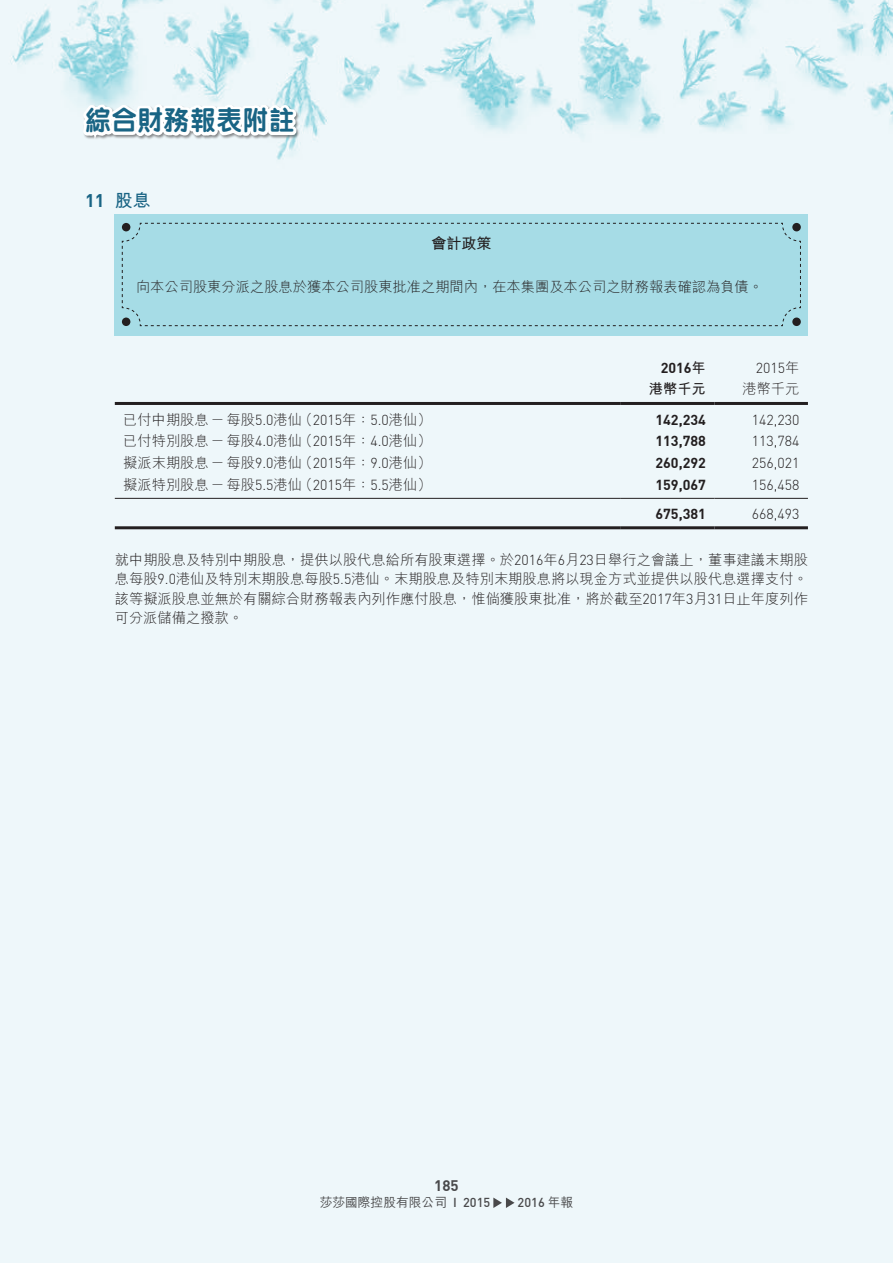
<style>
.page{position:relative;width:893px;height:1263px;background:#eef7fa}
.page>*{position:absolute;margin:0;border:0;box-sizing:border-box;transform-origin:0 0}
.t1{font:800 27px "M Yuen HK";letter-spacing:.025em;color:#196484;scale:.95 1}
.t2{font:18px "DIN Bold";color:#196484}
.t3{font:700 15px "M Hei HK";color:#231f20}
.t4{font:15px "DIN Bold";color:#231f20}
.t5{font:300 14.25px/19.5px "M Hei HK";color:#231f20;text-align:justify}
.t6{font:14.25px "DIN Bold";color:#231f20}
.t7{font:14.25px "DIN Light";color:#231f20}
.t8{font:700 14.25px "M Hei HK";color:#231f20}
.t9{font:500 12.75px "M Hei HK";color:#231f20}
.t10{font:12.75px "DIN Medium";color:#231f20}
.s1{font-family:"M Hei HK";font-weight:700}
.s2{font-family:"M Hei HK";font-weight:300}
.s3{font-family:"DIN Light";font-weight:400}
.s4{font-family:"DIN Medium";font-weight:400}
.s5{font-family:"M Hei HK";font-weight:500}
</style>
<div class="page">
<svg style="left:493px;top:1197px;width:22px;height:11px"></svg>
<svg style="left:78px;top:0;width:221px;height:145px"></svg>
<div style="left:115px;top:214px;width:693px;height:121px;background:#a6dce6"></div>
<svg style="left:122px;top:223px;width:679px;height:103px"></svg>
<div style="left:122px;top:223px;width:8px;height:8px;background:#231f20;border-radius:50%"></div>
<div style="left:792px;top:223px;width:9px;height:8px;background:#231f20;border-radius:50%"></div>
<div style="left:122px;top:317px;width:8px;height:9px;background:#231f20;border-radius:50%"></div>
<div style="left:792px;top:317px;width:9px;height:9px;background:#231f20;border-radius:50%"></div>
<hr style="left:115px;top:402px;width:506px;height:3px;background:#231f20">
<hr style="left:621px;top:402px;width:93px;height:3px;background:#231f20">
<hr style="left:714px;top:402px;width:94px;height:3px;background:#231f20">
<hr style="left:115px;top:498px;width:506px;height:1px;background:#231f20">
<hr style="left:621px;top:498px;width:93px;height:1px;background:#231f20">
<hr style="left:714px;top:498px;width:94px;height:1px;background:#231f20">
<hr style="left:115px;top:526px;width:506px;height:3px;background:#231f20">
<hr style="left:621px;top:526px;width:93px;height:3px;background:#231f20">
<hr style="left:714px;top:526px;width:94px;height:3px;background:#231f20">
<h1 class="t1" style="left:85px;top:101px;width:222px">綜合財務報表附註</h1>
<p class="t2" style="left:85px;top:189px;width:67px">11 <span class="s1">股息</span></p>
<p class="t3" style="left:431px;top:233px;width:61px">會計政策</p>
<p class="t5" style="left:136px;top:277px;width:629px">向本公司股東分派之股息於獲本公司股東批准之期間內，在本集團及本公司之財務報表確認為負債。</p>
<p class="t6" style="left:661px;top:358px;width:47px">2016<span class="s1">年</span></p>
<p class="t7" style="left:756px;top:359px;width:45px">2015<span class="s2">年</span></p>
<p class="t8" style="left:649px;top:379px;width:58px">港幣千元</p>
<p class="t5" style="left:742px;top:379px;width:58px">港幣千元</p>
<p class="t5" style="left:123px;top:409px;width:310px">已付中期股息－每股<span class="s3">5.0</span>港仙（<span class="s3">2015</span>年：<span class="s3">5.0</span>港仙）</p>
<p class="t6" style="left:655px;top:410px;width:52px">142,234</p>
<p class="t7" style="left:752px;top:411px;width:49px">142,230</p>
<p class="t5" style="left:123px;top:431px;width:310px">已付特別股息－每股<span class="s3">4.0</span>港仙（<span class="s3">2015</span>年：<span class="s3">4.0</span>港仙）</p>
<p class="t6" style="left:655px;top:432px;width:52px">113,788</p>
<p class="t7" style="left:752px;top:432px;width:49px">113,784</p>
<p class="t5" style="left:123px;top:452px;width:310px">擬派末期股息－每股<span class="s3">9.0</span>港仙（<span class="s3">2015</span>年：<span class="s3">9.0</span>港仙）</p>
<p class="t6" style="left:655px;top:454px;width:52px">260,292</p>
<p class="t7" style="left:752px;top:454px;width:49px">256,021</p>
<p class="t5" style="left:123px;top:474px;width:310px">擬派特別股息－每股<span class="s3">5.5</span>港仙（<span class="s3">2015</span>年：<span class="s3">5.5</span>港仙）</p>
<p class="t6" style="left:655px;top:475px;width:52px">159,067</p>
<p class="t7" style="left:752px;top:476px;width:49px">156,458</p>
<p class="t6" style="left:655px;top:504px;width:52px">675,381</p>
<p class="t7" style="left:752px;top:505px;width:49px">668,493</p>
<p class="t5" style="left:115px;top:549px;width:695px">就中期股息及特別中期股息，提供以股代息給所有股東選擇。於<span class="s3">2016</span>年<span class="s3">6</span>月<span class="s3">23</span>日舉行之會議上，董事建議末期股息每股<span class="s3">9.0</span>港仙及特別末期股息每股<span class="s3">5.5</span>港仙。末期股息及特別末期股息將以現金方式並提供以股代息選擇支付。該等擬派股息並無於有關綜合財務報表內列作應付股息，惟倘獲股東批准，將於截至<span class="s3">2017</span>年<span class="s3">3</span>月<span class="s3">31</span>日止年度列作可分派儲備之撥款。</p>
<p class="t4" style="left:434px;top:1175px;width:26px">185</p>
<p class="t9" style="left:320px;top:1193px;width:172px">莎莎國際控股有限公司 <span class="s4">I 2015</span></p>
<p class="t10" style="left:518px;top:1194px;width:57px">2016 <span class="s5">年報</span></p>
</div>
